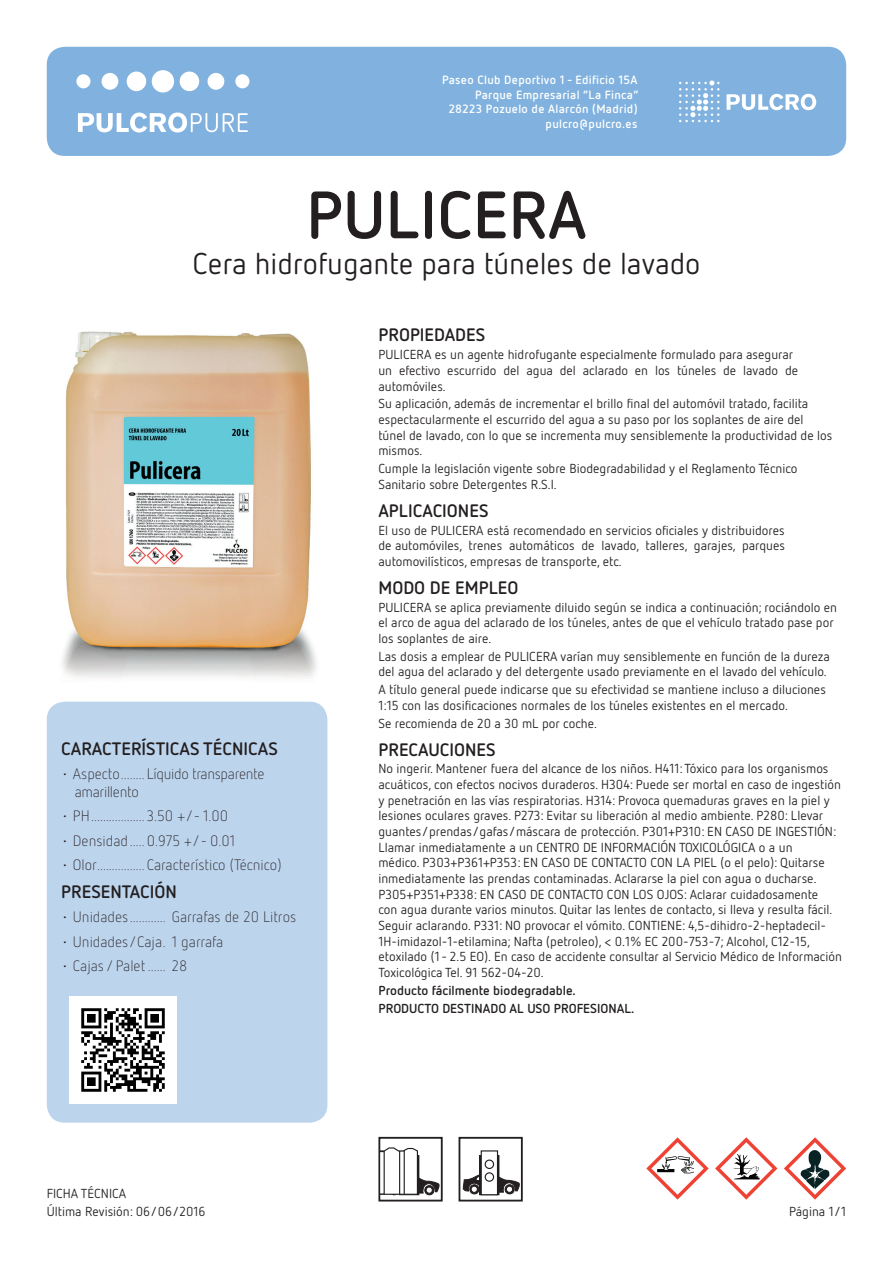
<style>
.page{position:relative;width:893px;height:1263px;background:#fff}
.page>*{position:absolute;margin:0;border:0;box-sizing:border-box;transform-origin:0 0}
.t1{font:700 66.75px "Netto OT";color:#231f20}
.t2{font:30px "Netto OT";color:#231f20}
.t3{font:700 18px "Netto OT";color:#231f20}
.t4{font:300 15px "Netto OT";color:#231f20}
.t5{font:300 15px/18px "Netto OT";letter-spacing:-.02em;color:#231f20}
.t6{font:13.05px/15.6px "Netto OT";color:#231f20}
.t7{font:700 13.05px/17.9px "Netto OT";color:#231f20}
.t8{font:700 12px/14.4px "Netto OT";letter-spacing:.025em;color:#fff;text-align:right}
</style>
<div class="page">
<div style="left:47px;top:47px;width:799px;height:109px;background:#81b2df;border-radius:18px"></div>
<div style="left:76px;top:74px;width:14px;height:14px;background:#fff;border-radius:50%"></div>
<div style="left:102px;top:73px;width:16px;height:17px;background:#fff;border-radius:50%"></div>
<div style="left:127px;top:72px;width:19px;height:19px;background:#fff;border-radius:50%"></div>
<div style="left:152px;top:70px;width:22px;height:23px;background:#fff;border-radius:50%"></div>
<div style="left:180px;top:72px;width:19px;height:19px;background:#fff;border-radius:50%"></div>
<div style="left:208px;top:73px;width:16px;height:17px;background:#fff;border-radius:50%"></div>
<div style="left:235px;top:74px;width:14px;height:14px;background:#fff;border-radius:50%"></div>
<svg style="left:78px;top:113px;width:170px;height:20px"></svg>
<svg style="left:679px;top:80px;width:40px;height:42px"></svg>
<svg style="left:727px;top:94px;width:89px;height:16px"></svg>
<div style="left:47px;top:702px;width:280px;height:421px;background:#bdd4ed;border-radius:18px"></div>
<img style="left:62px;top:331px;width:255px;height:347px">
<img style="left:70px;top:997px;width:106px;height:106px">
<div style="left:378px;top:1137px;width:65px;height:64px;border:2px solid #231f20"></div>
<svg style="left:378px;top:1147px;width:62px;height:48px"></svg>
<div style="left:459px;top:1137px;width:64px;height:64px;border:2px solid #231f20"></div>
<svg style="left:463px;top:1150px;width:57px;height:46px"></svg>
<svg style="left:646px;top:1137px;width:63px;height:63px"></svg>
<svg style="left:784px;top:1137px;width:62px;height:63px"></svg>
<svg style="left:715px;top:1137px;width:62px;height:63px"></svg>
<p class="t8" style="left:442px;top:73px;width:198px">Paseo Club Deportivo 1 - Edificio 15A<br>Parque Empresarial “La Finca”<br>28223 Pozuelo de Alarcón (Madrid) pulcro@pulcro.es</p>
<h1 class="t1" style="left:306px;top:173px;width:282px">PULICERA</h1>
<h2 class="t2" style="left:192px;top:245px;width:510px">Cera hidrofugante para túneles de lavado</h2>
<h3 class="t3" style="left:61px;top:737px;width:218px">CARACTERÍSTICAS TÉCNICAS</h3>
<p class="t5" style="left:75px;top:764px;width:191px;text-indent:-13px">• Aspecto........ Líquido transparente amarillento</p>
<p class="t4" style="left:61px;top:807px;width:169px">• PH.................. 3.50 +/- 1.00</p>
<p class="t4" style="left:61px;top:831px;width:175px">• Densidad.....0.975 +/- 0.01</p>
<p class="t4" style="left:61px;top:856px;width:222px">• Olor................ Característico (Técnico)</p>
<h3 class="t3" style="left:61px;top:880px;width:117px">PRESENTACIÓN</h3>
<p class="t4" style="left:61px;top:908px;width:236px">• Unidades............ Garrafas de 20 Litros</p>
<p class="t4" style="left:61px;top:932px;width:164px">• Unidades/Caja. 1 garrafa</p>
<p class="t4" style="left:61px;top:957px;width:127px">• Cajas / Palet ...... 28</p>
<p class="t6" style="left:47px;top:1185px;width:160px;line-height:17.9px">FICHA TÉCNICA<br>Última Revisión: 06/06/2016</p>
<h3 class="t3" style="left:378px;top:324px;width:108px">PROPIEDADES</h3>
<p class="t6" style="left:378px;top:347px;width:421px">PULICERA es un agente hidrofugante especialmente formulado para asegurar un efectivo escurrido del agua del aclarado en los túneles de lavado de automóviles.</p>
<p class="t6" style="left:378px;top:396px;width:455px">Su aplicación, además de incrementar el brillo final del automóvil tratado, facilita espectacularmente el escurrido del agua a su paso por los soplantes de aire del túnel de lavado, con lo que se incrementa muy sensiblemente la productividad de los mismos.</p>
<p class="t6" style="left:378px;top:460px;width:420px">Cumple la legislación vigente sobre Biodegradabilidad y el Reglamento Técnico<br>Sanitario sobre Detergentes R.S.I.</p>
<h3 class="t3" style="left:378px;top:499px;width:112px">APLICACIONES</h3>
<p class="t6" style="left:378px;top:522px;width:408px;text-align:justify">El uso de PULICERA está recomendado en servicios oficiales y distribuidores de automóviles, trenes automáticos de lavado, talleres, garajes, parques automovilísticos, empresas de transporte, etc.</p>
<h3 class="t3" style="left:378px;top:576px;width:142px">MODO DE EMPLEO</h3>
<p class="t6" style="left:378px;top:599px;width:460px">PULICERA se aplica previamente diluido según se indica a continuación; rociándolo en el arco de agua del aclarado de los túneles, antes de que el vehículo tratado pase por los soplantes de aire.</p>
<p class="t6" style="left:378px;top:648px;width:453px">Las dosis a emplear de PULICERA varían muy sensiblemente en función de la dureza del agua del aclarado y del detergente usado previamente en el lavado del vehículo.</p>
<p class="t6" style="left:378px;top:681px;width:449px">A título general puede indicarse que su efectividad se mantiene incluso a diluciones<br>1:15 con las dosificaciones normales de los túneles existentes en el mercado.</p>
<p class="t6" style="left:378px;top:715px;width:220px">Se recomienda de 20 a 30 mL por coche.</p>
<h3 class="t3" style="left:378px;top:738px;width:119px">PRECAUCIONES</h3>
<p class="t6" style="left:378px;top:761px;width:465px">No ingerir. Mantener fuera del alcance de los niños. H411: Tóxico para los organismos acuáticos, con efectos nocivos duraderos. H304: Puede ser mortal en caso de ingestión y penetración en las vías respiratorias. H314: Provoca quemaduras graves en la piel y lesiones oculares graves. P273: Evitar su liberación al medio ambiente. P280: Llevar guantes/prendas/gafas/máscara de protección. P301+P310: EN CASO DE INGESTIÓN:<br>Llamar inmediatamente a un CENTRO DE INFORMACIÓN TOXICOLÓGICA o a un<br>médico. P303+P361+P353: EN CASO DE CONTACTO CON LA PIEL (o el pelo): Quitarse inmediatamente las prendas contaminadas. Aclararse la piel con agua o ducharse.<br>P305+P351+P338: EN CASO DE CONTACTO CON LOS OJOS: Aclarar cuidadosamente<br>con agua durante varios minutos. Quitar las lentes de contacto, si lleva y resulta fácil.<br>Seguir aclarando. P331: NO provocar el vómito. CONTIENE: 4,5-dihidro-2-heptadecil-1H-imidazol-1-etilamina; Nafta (petroleo), &lt; 0.1% EC 200-753-7; Alcohol, C12-15, etoxilado (1 - 2.5 EO). En caso de accidente consultar al Servicio Médico de Información Toxicológica Tel. 91 562-04-20.</p>
<p class="t7" style="left:378px;top:981px;width:257px">Producto fácilmente biodegradable.<br>PRODUCTO DESTINADO AL USO PROFESIONAL.</p>
<p class="t6" style="left:789px;top:1203px;width:59px">Página 1/1</p>
</div>
